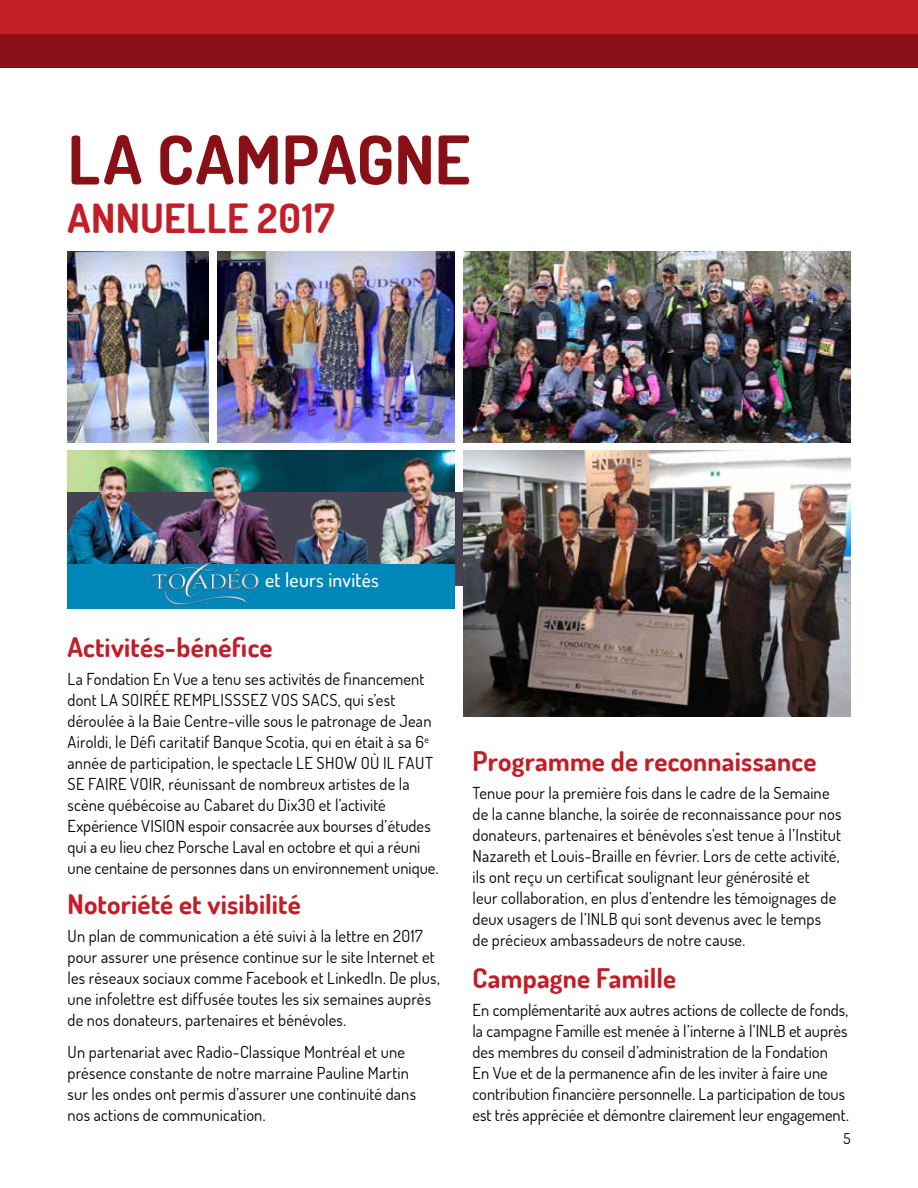
<style>
.page{position:relative;width:918px;height:1188px;background:#fff}
.page>*{position:absolute;margin:0;border:0;box-sizing:border-box;transform-origin:0 0}
.t1{font:700 67.2px "Dosis";color:#881016}
.t2{font:700 40.35px "Dosis";letter-spacing:.02em;color:#c21e27}
.t3{font:700 27px "Dosis";letter-spacing:.005em;color:#c21e27}
.t4{font:500 19.5px "Dosis";letter-spacing:.015em;color:#fff}
.t5{font:16.5px/21px "Dosis";letter-spacing:.01em;color:#000}
.t6{font:15px "Dosis";color:#000}
</style>
<div class="page">
<div style="left:0;top:0;width:918px;height:34px;background:#c21e27"></div>
<div style="left:0;top:34px;width:918px;height:34px;background:#881016"></div>
<img style="left:217px;top:252px;width:238px;height:191px">
<img style="left:463px;top:252px;width:387px;height:191px">
<img style="left:68px;top:252px;width:140px;height:191px">
<div style="left:68px;top:492px;width:396px;height:94px;background:#454351"></div>
<img style="left:68px;top:450px;width:387px;height:114px">
<div style="left:68px;top:564px;width:387px;height:45px;background:#0087ba"></div>
<img style="left:147px;top:561px;width:118px;height:44px">
<img style="left:463px;top:450px;width:387px;height:266px">
<h2 class="t1" style="left:68px;top:116px;width:404px">LA CAMPAGNE</h2>
<h2 class="t2" style="left:68px;top:192px;width:269px">ANNUELLE 2017</h2>
<p class="t4" style="left:265px;top:568px;width:115px">et leurs invités</p>
<h3 class="t3" style="left:68px;top:630px;width:207px">Activités-bénéfice</h3>
<p class="t5" style="left:67px;top:668px;width:373px">La Fondation En Vue a tenu ses activités de financement dont LA SOIRÉE REMPLISSSEZ VOS SACS, qui s’est déroulée à la Baie Centre-ville sous le patronage de Jean Airoldi, le Défi caritatif Banque Scotia, qui en était à sa 6<sup>e </sup>année de participation, le spectacle LE SHOW OÙ IL FAUT SE FAIRE VOIR, réunissant de nombreux artistes de la scène québécoise au Cabaret du Dix30 et l’activité Expérience VISION espoir consacrée aux bourses d’études qui a eu lieu chez Porsche Laval en octobre et qui a réuni une centaine de personnes dans un environnement unique.</p>
<h3 class="t3" style="left:68px;top:887px;width:235px">Notoriété et visibilité</h3>
<p class="t5" style="left:68px;top:925px;width:374px">Un plan de communication a été suivi à la lettre en 2017 pour assurer une présence continue sur le site Internet et les réseaux sociaux comme Facebook et LinkedIn. De plus, une infolettre est diffusée toutes les six semaines auprès de nos donateurs, partenaires et bénévoles.</p>
<p class="t5" style="left:68px;top:1041px;width:350px">Un partenariat avec Radio-Classique Montréal et une présence constante de notre marraine Pauline Martin sur les ondes ont permis d’assurer une continuité dans nos actions de communication.</p>
<h3 class="t3" style="left:472px;top:744px;width:345px">Programme de reconnaissance</h3>
<p class="t5" style="left:472px;top:782px;width:371px">Tenue pour la première fois dans le cadre de la Semaine de la canne blanche, la soirée de reconnaissance pour nos donateurs, partenaires et bénévoles s’est tenue à l’Institut Nazareth et Louis-Braille en février. Lors de cette activité, ils ont reçu un certificat soulignant leur générosité et<br>leur collaboration, en plus d’entendre les témoignages de deux usagers de l’INLB qui sont devenus avec le temps<br>de précieux ambassadeurs de notre cause.</p>
<h3 class="t3" style="left:472px;top:960px;width:205px">Campagne Famille</h3>
<p class="t5" style="left:472px;top:999px;width:378px">En complémentarité aux autres actions de collecte de fonds, la campagne Famille est menée à l’interne à l’INLB et auprès des membres du conseil d’administration de la Fondation<br>En Vue et de la permanence afin de les inviter à faire une contribution financière personnelle. La participation de tous est très appréciée et démontre clairement leur engagement.</p>
<p class="t6" style="left:843px;top:1129px;width:9px">5</p>
</div>
